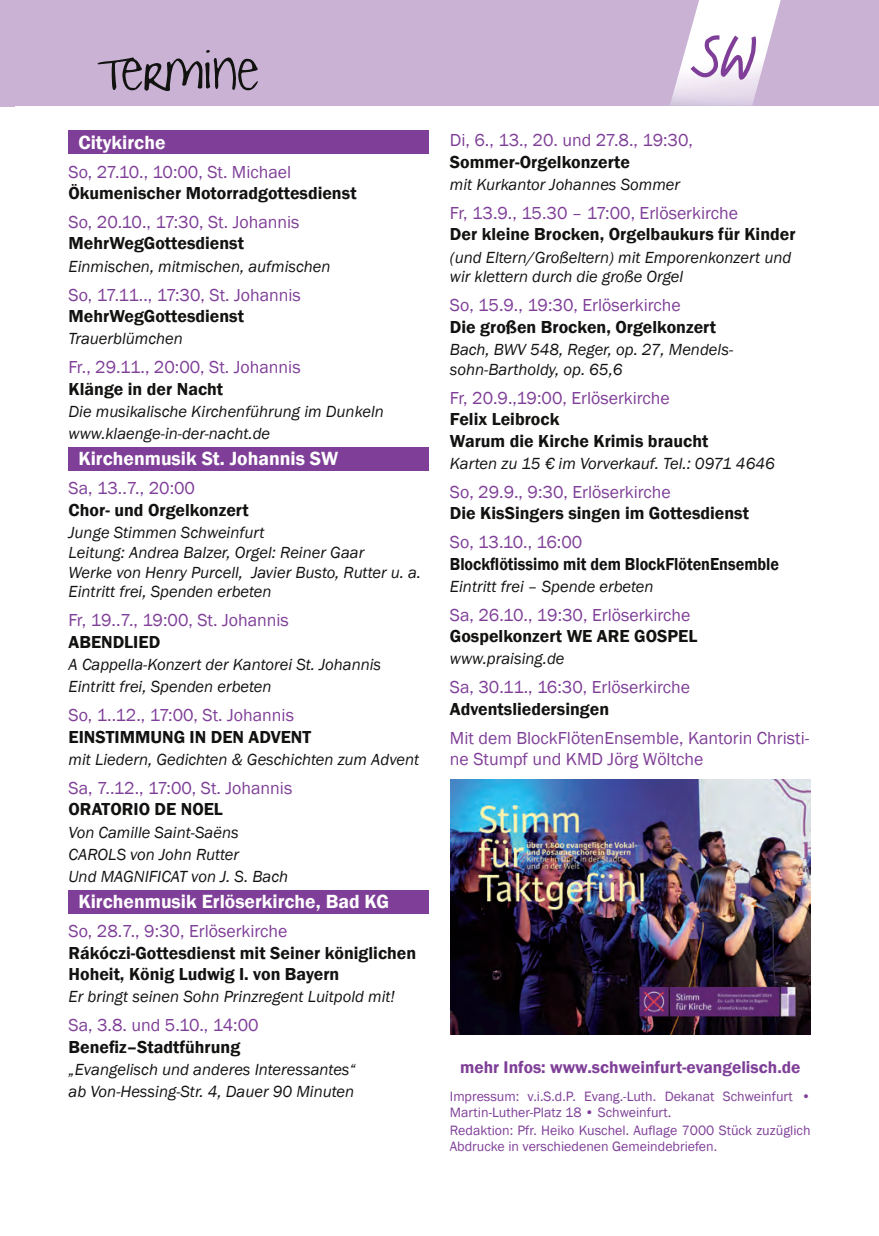
<style>
.page{position:relative;width:879px;height:1236px;background:#fff}
.page>*{position:absolute;margin:0;border:0;box-sizing:border-box;transform-origin:0 0}
.t1{font:64.05px "Joyful Juliana";color:#121311}
.t2{font:600 19.6px "Franklin Gothic";color:#fff}
.t3{font:17.85px/21.3px "Franklin Gothic";color:#7f3f98}
.t4{font:600 17.85px/21.3px "Franklin Gothic";color:#121311}
.t5{font:600 17.85px "Franklin Gothic";color:#121311;scale:.9 1}
.t6{font:600 17.32px "Franklin Gothic";color:#7f3f98}
.t7{font:italic 16.62px/22.4px "Franklin Gothic";color:#121311}
.t8{font:14px/15.8px "Franklin Gothic";color:#7f3f98}
.s1{font-weight:600}
</style>
<div class="page">
<div style="left:0;top:0;width:15px;height:106px;background:#cab2d5"></div>
<div style="left:68px;top:131px;width:361px;height:23px;background:#7f3f98"></div>
<div style="left:68px;top:447px;width:361px;height:23px;background:#7f3f98"></div>
<div style="left:68px;top:890px;width:361px;height:23px;background:#7f3f98"></div>
<div style="left:15px;top:0;width:863px;height:106px;background:#cab2d5"></div>
<img style="left:670px;top:0;width:110px;height:106px">
<svg style="left:690px;top:35px;width:65px;height:45px"></svg>
<img style="left:450px;top:779px;width:360px;height:255px">
<h1 class="t1" style="left:98px;top:40px;width:163px">Termine</h1>
<p class="t2" style="left:78px;top:130px;width:89px">Citykirche</p>
<p class="t3" style="left:68px;top:161px;width:224px">So, 27.10., 10:00, St. Michael</p>
<p class="t4" style="left:68px;top:183px;width:289px">Ökumenischer Motorradgottesdienst</p>
<p class="t3" style="left:68px;top:212px;width:232px">So, 20.10., 17:30, St. Johannis</p>
<p class="t4" style="left:68px;top:233px;width:177px">MehrWegGottesdienst</p>
<p class="t7" style="left:68px;top:255px;width:263px">Einmischen, mitmischen, aufmischen</p>
<p class="t3" style="left:68px;top:284px;width:234px">So, 17.11.., 17:30, St. Johannis</p>
<p class="t4" style="left:68px;top:305px;width:177px">MehrWegGottesdienst</p>
<p class="t7" style="left:68px;top:328px;width:116px">Trauerblümchen</p>
<p class="t3" style="left:68px;top:357px;width:233px">Fr., 29.11., 20:00, St. Johannis</p>
<p class="t4" style="left:68px;top:378px;width:156px">Klänge in der Nacht</p>
<p class="t7" style="left:68px;top:400px;width:317px">Die musikalische Kirchenführung im Dunkeln www.klaenge-in-der-nacht.de</p>
<p class="t2" style="left:78px;top:446px;width:261px">Kirchenmusik St. Johannis SW</p>
<p class="t3" style="left:68px;top:478px;width:128px">Sa, 13..7., 20:00</p>
<p class="t4" style="left:68px;top:499px;width:182px">Chor- und Orgelkonzert</p>
<p class="t7" style="left:68px;top:522px;width:354px;line-height:19.8px">Junge Stimmen Schweinfurt<br>Leitung: Andrea Balzer, Orgel: Reiner Gaar<br>Werke von Henry Purcell, Javier Busto, Rutter u. a.<br>Eintritt frei, Spenden erbeten</p>
<p class="t3" style="left:68px;top:610px;width:222px">Fr, 19..7., 19:00, St. Johannis</p>
<p class="t4" style="left:68px;top:631px;width:93px">ABENDLIED</p>
<p class="t7" style="left:68px;top:653px;width:314px">A Cappella-Konzert der Kantorei St. Johannis<br>Eintritt frei, Spenden erbeten</p>
<p class="t3" style="left:68px;top:705px;width:227px">So, 1..12., 17:00, St. Johannis</p>
<p class="t4" style="left:68px;top:726px;width:244px">EINSTIMMUNG IN DEN ADVENT</p>
<p class="t7" style="left:68px;top:748px;width:352px">mit Liedern, Gedichten &amp; Geschichten zum Advent</p>
<p class="t3" style="left:68px;top:777px;width:225px">Sa, 7..12., 17:00, St. Johannis</p>
<p class="t4" style="left:68px;top:798px;width:156px">ORATORIO DE NOEL</p>
<p class="t7" style="left:68px;top:821px;width:221px">Von Camille Saint-Saëns<br>CAROLS von John Rutter<br>Und MAGNIFICAT von J. S. Bach</p>
<p class="t2" style="left:78px;top:889px;width:312px">Kirchenmusik Erlöserkirche, Bad KG</p>
<p class="t3" style="left:68px;top:920px;width:220px">So, 28.7., 9:30, Erlöserkirche</p>
<p class="t4" style="left:68px;top:941px;width:349px">Rákóczi-Gottesdienst mit Seiner königlichen<br>Hoheit, König Ludwig I. von Bayern</p>
<p class="t7" style="left:68px;top:985px;width:328px">Er bringt seinen Sohn Prinzregent Luitpold mit!</p>
<p class="t3" style="left:68px;top:1014px;width:191px">Sa, 3.8. und 5.10., 14:00</p>
<p class="t4" style="left:68px;top:1035px;width:173px">Benefiz–Stadtführung</p>
<p class="t7" style="left:68px;top:1058px;width:288px">„Evangelisch und anderes Interessantes“ ab Von-Hessing-Str. 4, Dauer 90 Minuten</p>
<p class="t3" style="left:449px;top:130px;width:244px">Di, 6., 13., 20. und 27.8., 19:30,</p>
<p class="t4" style="left:449px;top:151px;width:181px">Sommer-Orgelkonzerte</p>
<p class="t7" style="left:449px;top:173px;width:231px">mit Kurkantor Johannes Sommer</p>
<p class="t3" style="left:449px;top:202px;width:289px">Fr, 13.9., 15.30 – 17:00, Erlöserkirche</p>
<p class="t4" style="left:449px;top:224px;width:347px">Der kleine Brocken, Orgelbaukurs für Kinder</p>
<p class="t7" style="left:449px;top:247px;width:343px;line-height:19.8px">(und Eltern/Großeltern) mit Emporenkonzert und wir klettern durch die große Orgel</p>
<p class="t3" style="left:449px;top:295px;width:232px">So, 15.9., 19:30, Erlöserkirche</p>
<p class="t4" style="left:449px;top:316px;width:267px">Die großen Brocken, Orgelkonzert</p>
<p class="t7" style="left:449px;top:340px;width:284px;line-height:19.8px">Bach, BWV 548, Reger, op. 27, Mendels&shy;sohn-Bartholdy, op. 65,6</p>
<p class="t3" style="left:449px;top:387px;width:221px">Fr, 20.9.,19:00, Erlöserkirche</p>
<p class="t4" style="left:449px;top:409px;width:260px">Felix Leibrock<br>Warum die Kirche Krimis braucht</p>
<p class="t7" style="left:449px;top:452px;width:326px">Karten zu 15 € im Vorverkauf. Tel.: 0971 4646</p>
<p class="t3" style="left:449px;top:481px;width:222px">So, 29.9., 9:30, Erlöserkirche</p>
<p class="t4" style="left:449px;top:502px;width:300px">Die KisSingers singen im Gottesdienst</p>
<p class="t3" style="left:449px;top:531px;width:134px">So, 13.10., 16:00</p>
<p class="t5" style="left:449px;top:552px;width:367px">Blockflötissimo mit dem BlockFlötenEnsemble</p>
<p class="t7" style="left:449px;top:575px;width:205px">Eintritt frei – Spende erbeten</p>
<p class="t3" style="left:449px;top:604px;width:242px">Sa, 26.10., 19:30, Erlöserkirche</p>
<p class="t4" style="left:449px;top:625px;width:249px">Gospelkonzert WE ARE GOSPEL</p>
<p class="t7" style="left:449px;top:648px;width:116px">www.praising.de</p>
<p class="t3" style="left:449px;top:677px;width:242px">Sa, 30.11., 16:30, Erlöserkirche</p>
<p class="t4" style="left:449px;top:698px;width:161px">Adventsliedersingen</p>
<p class="t3" style="left:449px;top:727px;width:360px">Mit dem BlockFlötenEnsemble, Kantorin Christi&shy;ne Stumpf und KMD Jörg Wöltche</p>
<p class="t6" style="left:460px;top:1056px;width:342px">mehr Infos: www.schweinfurt-evangelisch.de</p>
<p class="t8" style="left:449px;top:1088px;width:362px">Impressum: v.i.S.d.P. Evang.-Luth. Dekanat Schweinfurt <span class="s1">•<br></span>Martin-Luther-Platz 18 • Schweinfurt.</p>
<p class="t8" style="left:449px;top:1122px;width:362px">Redaktion: Pfr. Heiko Kuschel. Auflage 7000 Stück zuzüglich<br>Abdrucke in verschiedenen Gemeindebriefen.</p>
</div>
